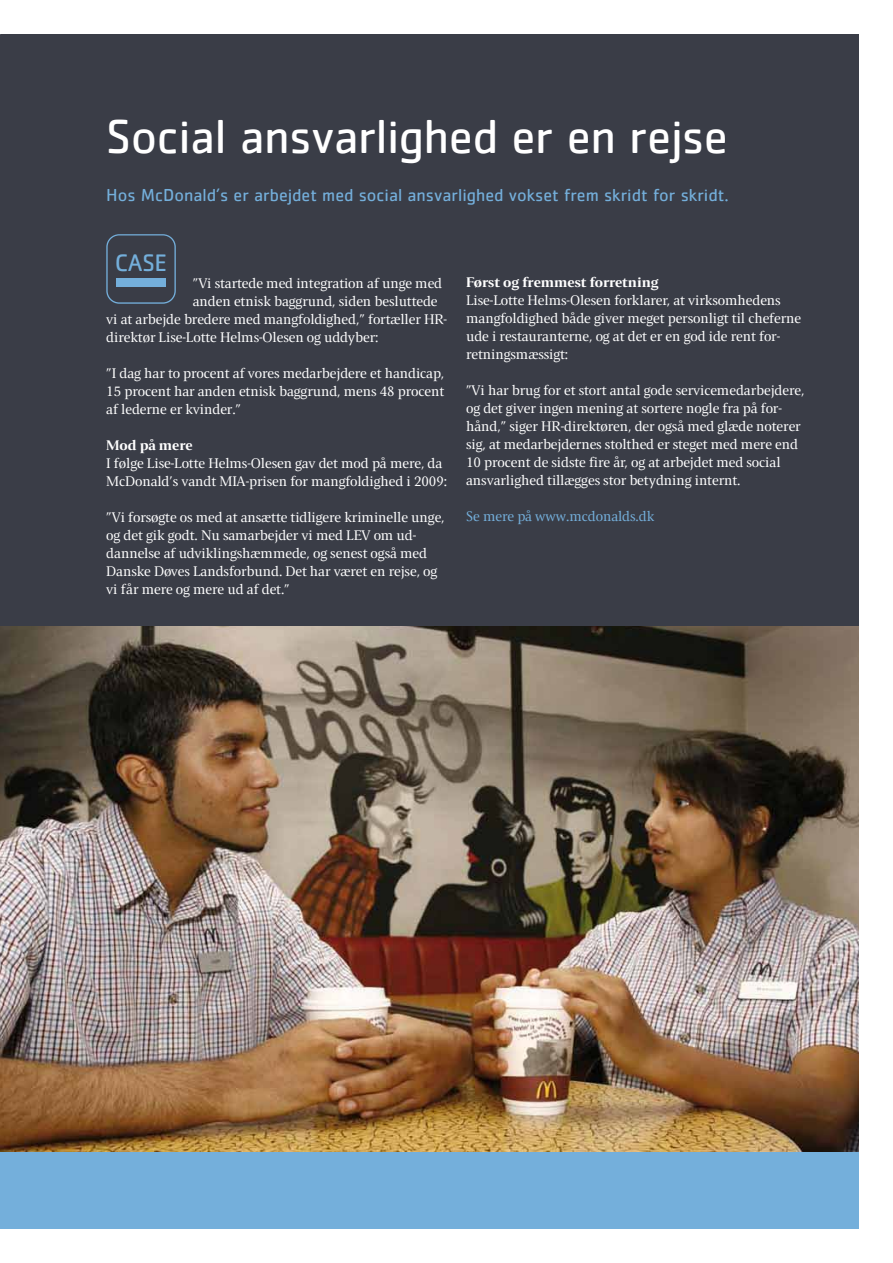
<style>
.page{position:relative;width:893px;height:1263px;background:#fff}
.page>*{position:absolute;margin:0;border:0;box-sizing:border-box;transform-origin:0 0}
.t1{font:49.5px "Cachet";letter-spacing:-.01em;color:#fff}
.t2{font:24.75px "Cachet";color:#74afdb}
.t3{font:18px "Cachet";color:#74afdb}
.t4{font:15px/18px "Press Serif Pro";letter-spacing:-.005em;color:#fff}
.t5{font:700 15px "Press Serif Pro";letter-spacing:-.005em;color:#fff}
.t6{font:15px "Press Serif Pro";letter-spacing:-.005em;color:#74afdb}
</style>
<div class="page">
<div style="left:0;top:34px;width:859px;height:627px;background:#3a3d47"></div>
<div style="left:0;top:1129px;width:859px;height:100px;background:#74afdb"></div>
<img style="left:0;top:626px;width:859px;height:525px">
<svg style="left:106px;top:234px;width:70px;height:70px"></svg>
<div style="left:116px;top:279px;width:50px;height:8px;background:#74afdb"></div>
<h1 class="t1" style="left:106px;top:108px;width:623px">Social ansvarlighed er en rejse</h1>
<p class="t3" style="left:106px;top:185px;width:624px">Hos McDonald’s er arbejdet med social ansvarlighed vokset frem skridt for skridt.</p>
<h2 class="t2" style="left:115px;top:248px;width:54px">CASE</h2>
<p class="t4" style="left:193px;top:273px;width:251px">”Vi startede med integration af unge med</p>
<p class="t4" style="left:193px;top:291px;width:246px">anden etnisk baggrund, siden besluttede</p>
<p class="t4" style="left:106px;top:309px;width:342px">vi at arbejde bredere med mangfoldighed,” fortæller HR-</p>
<p class="t4" style="left:106px;top:327px;width:274px">direktør Lise-Lotte Helms-Olesen og uddyber:</p>
<p class="t4" style="left:106px;top:363px;width:339px;text-align:justify">”I dag har to procent af vores medarbejdere et handicap, 15 procent har anden etnisk baggrund, mens 48 procent af lederne er kvinder.”</p>
<p class="t5" style="left:106px;top:437px;width:88px">Mod på mere</p>
<p class="t4" style="left:106px;top:453px;width:342px">I følge Lise-Lotte Helms-Olesen gav det mod på mere, da<br>McDonald’s vandt MIA-prisen for mangfoldighed i 2009:</p>
<p class="t4" style="left:106px;top:507px;width:340px">”Vi forsøgte os med at ansætte tidligere kriminelle unge, og det gik godt. Nu samarbejder vi med LEV om ud&shy;dannelse af udviklingshæmmede, og senest også med Danske Døves Landsforbund. Det har været en rejse, og vi får mere og mere ud af det.”</p>
<p class="t5" style="left:466px;top:274px;width:194px">Først og fremmest forretning</p>
<p class="t4" style="left:466px;top:290px;width:337px">Lise-Lotte Helms-Olesen forklarer, at virksomhedens mangfoldighed både giver meget personligt til cheferne ude i restauranterne, og at det er en god ide rent for&shy;retningsmæssigt:</p>
<p class="t4" style="left:466px;top:380px;width:340px">”Vi har brug for et stort antal gode servicemedarbejdere, og det giver ingen mening at sortere nogle fra på for&shy;hånd,” siger HR-direktøren, der også med glæde noterer sig, at medarbejdernes stolthed er steget med mere end 10 procent de sidste fire år, og at arbejdet med social ansvarlighed tillægges stor betydning internt.</p>
<p class="t6" style="left:466px;top:506px;width:190px">Se mere på www.mcdonalds.dk</p>
</div>
